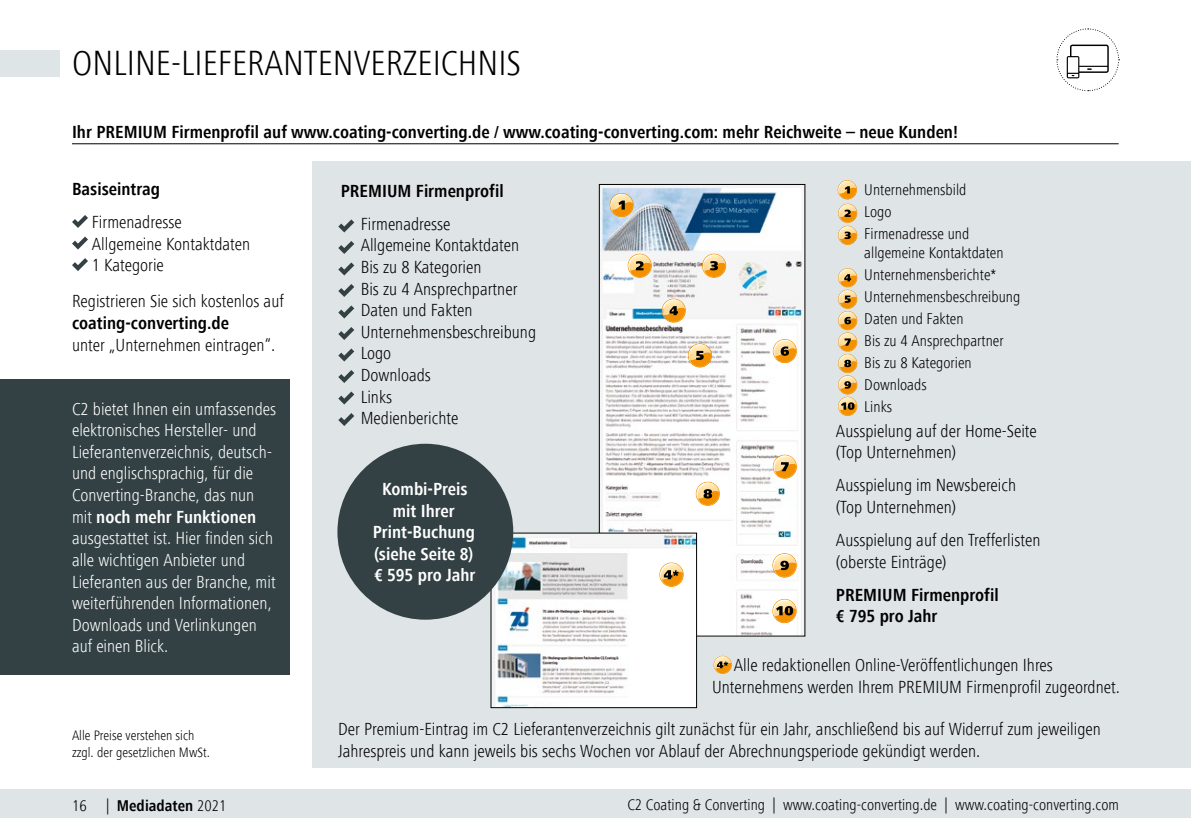
<style>
.page{position:relative;width:1191px;height:840px;background:#fff}
.page>*{position:absolute;margin:0;border:0;box-sizing:border-box;transform-origin:0 0}
.t1{font:300 condensed 36px "Frutiger Next Com";color:#000}
.t2{font:300 condensed 18px/21.6px "Frutiger Next Com";color:#000}
.t3{font:300 condensed 18px/21.6px "Frutiger Next Com";color:#fff}
.t4{font:700 condensed 18px/21.6px "Frutiger Next Com";color:#000}
.t5{font:700 condensed 18px/21.6px "Frutiger Next Com";color:#fff;text-align:center}
.t6{font:300 condensed 16px/22px "Frutiger Next Com";color:#000}
.t7{font:700 condensed 16px "Frutiger Next Com";color:#000}
.t8{font:300 condensed 14px/16.8px "Frutiger Next Com";color:#000}
.s1{font-weight:700}
.s2{font-weight:300}
</style>
<div class="page">
<div style="left:0;top:789px;width:1191px;height:28px;background:#dfe4e6"></div>
<div style="left:0;top:50px;width:60px;height:26px;background:#dfe4e6"></div>
<div style="left:0;top:378px;width:290px;height:296px;background:#334144"></div>
<div style="left:312px;top:161px;width:879px;height:606px;background:#dfe4e6"></div>
<img style="left:601px;top:186px;width:202px;height:448px">
<div style="left:599px;top:184px;width:206px;height:452px;border:1px solid #000"></div>
<hr style="left:72px;top:143px;width:1046px;height:1px;background:#000">
<svg style="left:72px;top:215px;width:16px;height:13px"></svg>
<svg style="left:72px;top:236px;width:16px;height:13px"></svg>
<svg style="left:72px;top:258px;width:16px;height:13px"></svg>
<svg style="left:696px;top:481px;width:24px;height:24px"></svg>
<svg style="left:773px;top:454px;width:24px;height:24px"></svg>
<svg style="left:773px;top:339px;width:24px;height:24px"></svg>
<svg style="left:688px;top:343px;width:24px;height:24px"></svg>
<svg style="left:662px;top:298px;width:24px;height:24px"></svg>
<svg style="left:702px;top:253px;width:24px;height:24px"></svg>
<svg style="left:627px;top:253px;width:24px;height:24px"></svg>
<svg style="left:609px;top:193px;width:24px;height:24px"></svg>
<img style="left:493px;top:534px;width:202px;height:171px">
<svg style="left:338px;top:219px;width:16px;height:13px"></svg>
<svg style="left:338px;top:241px;width:16px;height:13px"></svg>
<svg style="left:338px;top:262px;width:16px;height:13px"></svg>
<svg style="left:338px;top:284px;width:16px;height:13px"></svg>
<svg style="left:338px;top:305px;width:16px;height:13px"></svg>
<svg style="left:338px;top:327px;width:16px;height:13px"></svg>
<svg style="left:338px;top:348px;width:16px;height:13px"></svg>
<svg style="left:338px;top:370px;width:16px;height:13px"></svg>
<svg style="left:338px;top:391px;width:16px;height:13px"></svg>
<svg style="left:338px;top:413px;width:16px;height:13px"></svg>
<svg style="left:838px;top:268px;width:19px;height:147px"></svg>
<div style="left:337px;top:443px;width:176px;height:176px;background:#334144;border-radius:50%"></div>
<svg style="left:772px;top:553px;width:25px;height:24px"></svg>
<svg style="left:772px;top:598px;width:24px;height:24px"></svg>
<svg style="left:659px;top:562px;width:24px;height:24px"></svg>
<svg style="left:713px;top:655px;width:19px;height:18px"></svg>
<svg style="left:837px;top:180px;width:20px;height:65px"></svg>
<svg style="left:1056px;top:28px;width:63px;height:63px"></svg>
<h1 class="t1" style="left:72px;top:42px;width:450px">ONLINE-LIEFERANTENVERZEICHNIS</h1>
<p class="t4" style="left:72px;top:121px;width:887px">Ihr PREMIUM Firmenprofil auf www.coating-converting.de / www.coating-converting.com: mehr Reichweite – neue Kunden!</p>
<p class="t4" style="left:72px;top:178px;width:89px">Basiseintrag</p>
<p class="t2" style="left:92px;top:211px;width:160px">Firmenadresse<br>Allgemeine Kontaktdaten<br>1 Kategorie</p>
<p class="t2" style="left:72px;top:290px;width:213px">Registrieren Sie sich kostenlos auf</p>
<p class="t4" style="left:72px;top:312px;width:158px">coating-converting.de</p>
<p class="t2" style="left:72px;top:333px;width:205px">unter „Unternehmen eintragen“.</p>
<p class="t3" style="left:72px;top:397px;width:206px">C2 bietet Ihnen ein umfassendes elektronisches Hersteller- und<br>Lieferantenverzeichnis, deutsch&shy;und englischsprachig, für die<br>Converting-Branche, das nun mit <span class="s1">noch mehr Funktionen </span>ausgestattet ist. Hier finden sich alle wichtigen Anbieter und<br>Lieferanten aus der Branche, mit weiterführenden Informationen,<br>Downloads und Verlinkungen auf einen Blick.</p>
<p class="t8" style="left:72px;top:726px;width:139px">Alle Preise verstehen sich zzgl. der gesetzlichen MwSt.</p>
<p class="t4" style="left:341px;top:180px;width:164px">PREMIUM Firmenprofil</p>
<p class="t2" style="left:361px;top:213px;width:177px">Firmenadresse<br>Allgemeine Kontaktdaten<br>Bis zu 8 Kategorien<br>Bis zu 4 Ansprechpartner<br>Daten und Fakten<br>Unternehmensbeschreibung<br>Logo<br>Downloads<br>Links<br>Medienberichte</p>
<p class="t5" style="left:373px;top:478px;width:104px">Kombi-Preis mit Ihrer<br>Print-Buchung (siehe Seite 8) € 595 pro Jahr</p>
<p class="t6" style="left:864px;top:178px;width:107px">Unternehmensbild<br>Logo<br>Firmenadresse und</p>
<p class="t6" style="left:864px;top:241px;width:157px">allgemeine Kontaktdaten<br>Unternehmensberichte*<br>Unternehmensbeschreibung<br>Daten und Fakten<br>Bis zu 4 Ansprechpartner<br>Bis zu 8 Kategorien<br>Downloads<br>Links</p>
<p class="t2" style="left:836px;top:420px;width:202px">Ausspielung auf der Home-Seite (Top Unternehmen)</p>
<p class="t2" style="left:836px;top:474px;width:182px">Ausspielung im Newsbereich (Top Unternehmen)</p>
<p class="t2" style="left:836px;top:529px;width:206px">Ausspielung auf den Trefferlisten (oberste Einträge)</p>
<p class="t4" style="left:836px;top:583px;width:164px">PREMIUM Firmenprofil € 795 pro Jahr</p>
<p class="t2" style="left:712px;top:654px;width:409px;text-indent:22px">Alle redaktionellen Online-Veröffentlichungen Ihres<br>Unternehmens werden Ihrem PREMIUM Firmenprofil zugeordnet.</p>
<p class="t2" style="left:338px;top:718px;width:764px">Der Premium-Eintrag im C2 Lieferantenverzeichnis gilt zunächst für ein Jahr, anschließend bis auf Widerruf zum jeweiligen<br>Jahrespreis und kann jeweils bis sechs Wochen vor Ablauf der Abrechnungsperiode gekündigt werden.</p>
<p class="t7" style="left:72px;top:796px;width:156px"><span class="s2">16 |</span> Mediadaten <span class="s2">2021</span></p>
<p class="t6" style="left:627px;top:792px;width:493px">C2 Coating &amp; Converting | www.coating-converting.de | www.coating-converting.com</p>
</div>
